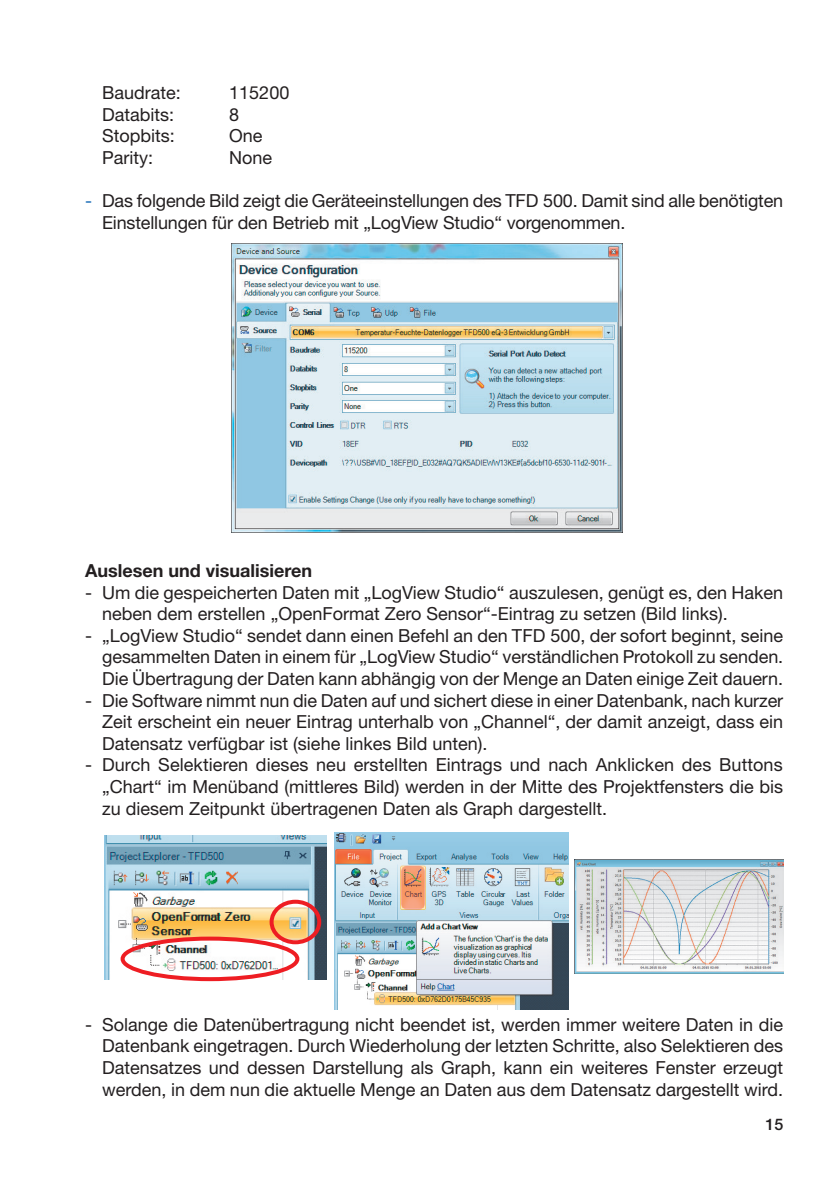
<style>
.page{position:relative;width:840px;height:1191px;background:#fff}
.page>*{position:absolute;margin:0;border:0;box-sizing:border-box;transform-origin:0 0}
.t1{font:18px/21.6px "Helvetica Neue LT";color:#231f20;text-align:justify}
.t2{font:700 18px "Helvetica Neue LT";color:#231f20}
.t3{font:500 16px "Helvetica Neue LT";color:#231f20}
.s1{color:#1f6fb8}
</style>
<div class="page">
<img style="left:231px;top:244px;width:391px;height:288px">
<img style="left:105px;top:836px;width:221px;height:143px">
<div style="left:269px;top:899px;width:52px;height:45px;border:4px solid #ee1d23;border-radius:50%"></div>
<div style="left:120px;top:936px;width:179px;height:45px;border:4px solid #ee1d23;border-radius:50%"></div>
<img style="left:334px;top:832px;width:234px;height:177px">
<img style="left:574px;top:859px;width:208px;height:114px">
<p class="t1" style="left:102px;top:82px;width:80px">Baudrate:</p>
<p class="t1" style="left:229px;top:82px;width:62px">115200</p>
<p class="t1" style="left:102px;top:103px;width:74px">Databits:</p>
<p class="t1" style="left:229px;top:103px;width:12px">8</p>
<p class="t1" style="left:102px;top:125px;width:74px">Stopbits:</p>
<p class="t1" style="left:229px;top:125px;width:35px">One</p>
<p class="t1" style="left:102px;top:147px;width:52px">Parity:</p>
<p class="t1" style="left:229px;top:147px;width:45px">None</p>
<p class="t1" style="left:102px;top:190px;width:682px;text-indent:-17px"><span class="s1">-</span> Das folgende Bild zeigt die Geräteeinstellungen des TFD 500. Damit sind alle benötigten<br>Einstellungen für den Betrieb mit „LogView Studio“ vorgenommen.</p>
<p class="t2" style="left:85px;top:559px;width:228px">Auslesen und visualisieren</p>
<p class="t1" style="left:102px;top:581px;width:682px;text-indent:-17px">- Um die gespeicherten Daten mit „LogView Studio“ auszulesen, genügt es, den Haken neben dem erstellen „OpenFormat Zero Sensor“-Eintrag zu setzen (Bild links).</p>
<p class="t1" style="left:102px;top:624px;width:682px;text-indent:-17px">- „LogView Studio“ sendet dann einen Befehl an den TFD 500, der sofort beginnt, seine gesammelten Daten in einem für „LogView Studio“ verständlichen Protokoll zu senden.<br>Die Übertragung der Daten kann abhängig von der Menge an Daten einige Zeit dauern.</p>
<p class="t1" style="left:102px;top:689px;width:682px;text-indent:-17px">- Die Software nimmt nun die Daten auf und sichert diese in einer Datenbank, nach kurzer Zeit erscheint ein neuer Eintrag unterhalb von „Channel“, der damit anzeigt, dass ein Datensatz verfügbar ist (siehe linkes Bild unten).</p>
<p class="t1" style="left:102px;top:754px;width:682px;text-indent:-17px">- Durch Selektieren dieses neu erstellten Eintrags und nach Anklicken des Buttons „Chart“ im Menüband (mittleres Bild) werden in der Mitte des Projektfensters die bis zu diesem Zeitpunkt übertragenen Daten als Graph dargestellt.</p>
<p class="t1" style="left:102px;top:1013px;width:682px;text-indent:-17px">- Solange die Datenübertragung nicht beendet ist, werden immer weitere Daten in die Datenbank eingetragen. Durch Wiederholung der letzten Schritte, also Selektieren des Datensatzes und dessen Darstellung als Graph, kann ein weiteres Fenster erzeugt werden, in dem nun die aktuelle Menge an Daten aus dem Datensatz dargestellt wird.</p>
<p class="t3" style="left:765px;top:1114px;width:19px">15</p>
</div>
